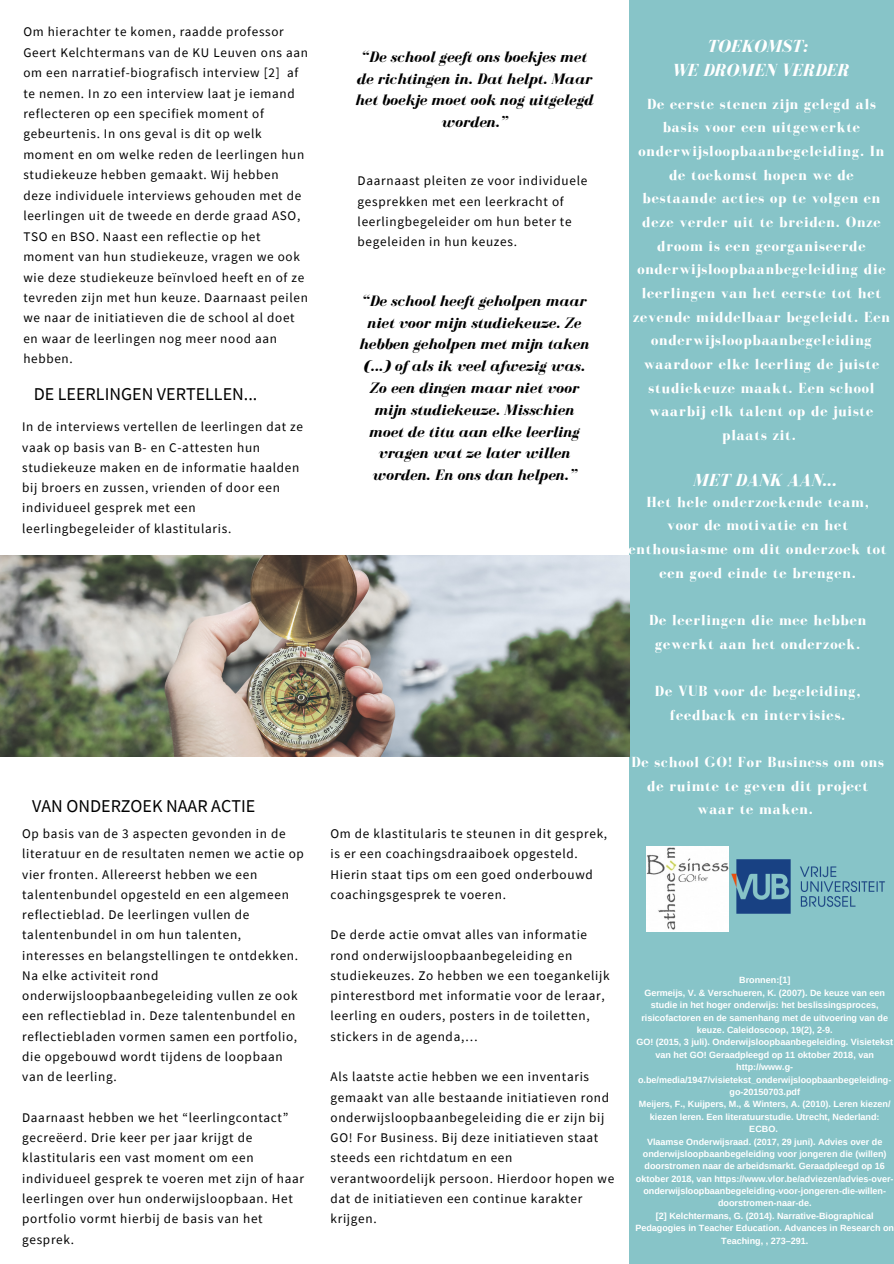
<style>
.page{position:relative;width:894px;height:1264px;background:#fff}
.page>*{position:absolute;margin:0;border:0;box-sizing:border-box;transform-origin:0 0}
.t1{font:18px "Source Sans Pro";color:#000}
.t2{font:italic 700 18px/24.8px "Bodoni FLF";color:#fff;text-align:center}
.t3{font:italic 700 15.6px/21.8px "Bodoni FLF";color:#000;text-align:center}
.t4{font:700 15px/23.7px "Bodoni FLF";letter-spacing:.055em;color:#fff;text-align:center}
.t5{font:13.2px/20.2px "Source Sans Pro";letter-spacing:.055em;color:#000}
.t6{font:700 9px/12.5px "Arimo";color:#fff;text-align:center}
</style>
<div class="page">
<div style="left:629px;top:0;width:264px;height:1263px;background:#87c4c8"></div>
<img style="left:0;top:555px;width:629px;height:201px">
<img style="left:731px;top:859px;width:154px;height:55px">
<img style="left:646px;top:846px;width:82px;height:85px">
<p class="t5" style="left:23px;top:21px;width:286px">Om hierachter te komen, raadde professor Geert Kelchtermans van de KU Leuven ons aan om een narratief-biografisch interview [2] af te nemen. In zo een interview laat je iemand reflecteren op een specifiek moment of gebeurtenis. In ons geval is dit op welk moment en om welke reden de leerlingen hun studiekeuze hebben gemaakt. Wij hebben deze individuele interviews gehouden met de leerlingen uit de tweede en derde graad ASO, TSO en BSO. Naast een reflectie op het moment van hun studiekeuze, vragen we ook wie deze studiekeuze beïnvloed heeft en of ze tevreden zijn met hun keuze. Daarnaast peilen we naar de initiatieven die de school al doet en waar de leerlingen nog meer nood aan hebben.</p>
<h1 class="t1" style="left:34px;top:382px;width:225px">DE LEERLINGEN VERTELLEN...</h1>
<p class="t5" style="left:22px;top:416px;width:282px">In de interviews vertellen de leerlingen dat ze vaak op basis van B- en C-attesten hun studiekeuze maken en de informatie haalden bij broers en zussen, vrienden of door een individueel gesprek met een leerlingbegeleider of klastitularis.</p>
<h1 class="t1" style="left:32px;top:793px;width:225px">VAN ONDERZOEK NAAR ACTIE</h1>
<p class="t5" style="left:22px;top:823px;width:283px">Op basis van de 3 aspecten gevonden in de literatuur en de resultaten nemen we actie op vier fronten. Allereerst hebben we een talentenbundel opgesteld en een algemeen reflectieblad. De leerlingen vullen de talentenbundel in om hun talenten, interesses en belangstellingen te ontdekken.<br>Na elke activiteit rond onderwijsloopbaanbegeleiding vullen ze ook een reflectieblad in. Deze talentenbundel en reflectiebladen vormen samen een portfolio, die opgebouwd wordt tijdens de loopbaan van de leerling.</p>
<p class="t5" style="left:22px;top:1107px;width:283px">Daarnaast hebben we het “leerlingcontact” gecreëerd. Drie keer per jaar krijgt de klastitularis een vast moment om een individueel gesprek te voeren met zijn of haar leerlingen over hun onderwijsloopbaan. Het portfolio vormt hierbij de basis van het gesprek.</p>
<p class="t3" style="left:355px;top:46px;width:239px">“De school geeft ons boekjes met de richtingen in. Dat helpt. Maar het boekje moet ook nog uitgelegd worden.”</p>
<p class="t5" style="left:357px;top:170px;width:231px">Daarnaast pleiten ze voor individuele gesprekken met een leerkracht of leerlingbegeleider om hun beter te begeleiden in hun keuzes.</p>
<p class="t3" style="left:359px;top:290px;width:231px">“De school heeft geholpen maar niet voor mijn studiekeuze. Ze hebben geholpen met mijn taken (...) of als ik veel afwezig was.<br>Zo een dingen maar niet voor mijn studiekeuze. Misschien moet de titu aan elke leerling vragen wat ze later willen worden. En ons dan helpen.”</p>
<p class="t5" style="left:330px;top:823px;width:278px">Om de klastitularis te steunen in dit gesprek, is er een coachingsdraaiboek opgesteld.<br>Hierin staat tips om een goed onderbouwd coachingsgesprek te voeren.</p>
<p class="t5" style="left:330px;top:924px;width:280px">De derde actie omvat alles van informatie rond onderwijsloopbaanbegeleiding en studiekeuzes. Zo hebben we een toegankelijk pinterestbord met informatie voor de leraar, leerling en ouders, posters in de toiletten, stickers in de agenda,…</p>
<p class="t5" style="left:330px;top:1066px;width:285px">Als laatste actie hebben we een inventaris gemaakt van alle bestaande initiatieven rond onderwijsloopbaanbegeleiding die er zijn bij GO! For Business. Bij deze initiatieven staat steeds een richtdatum en een verantwoordelijk persoon. Hierdoor hopen we dat de initiatieven een continue karakter krijgen.</p>
<h1 class="t2" style="left:670px;top:33px;width:179px">TOEKOMST:<br>WE DROMEN VERDER</h1>
<p class="t4" style="left:633px;top:92px;width:258px">De eerste stenen zijn gelegd als basis voor een uitgewerkte onderwijsloopbaanbegeleiding. In de toekomst hopen we de bestaande acties op te volgen en deze verder uit te breiden. Onze droom is een georganiseerde onderwijsloopbaanbegeleiding die leerlingen van het eerste tot het zevende middelbaar begeleidt. Een onderwijsloopbaanbegeleiding waardoor elke leerling de juiste studiekeuze maakt. Een school waarbij elk talent op de juiste plaats zit.</p>
<h1 class="t2" style="left:693px;top:468px;width:145px">MET DANK AAN...</h1>
<p class="t4" style="left:628px;top:490px;width:259px">Het hele onderzoekende team,<br>voor de motivatie en het enthousiasme om dit onderzoek tot een goed einde te brengen.</p>
<p class="t4" style="left:648px;top:608px;width:219px">De leerlingen die mee hebben gewerkt aan het onderzoek.</p>
<p class="t4" style="left:654px;top:679px;width:207px">De VUB voor de begeleiding, feedback en intervisies.</p>
<p class="t4" style="left:631px;top:750px;width:254px">De school GO! For Business om ons de ruimte te geven dit project waar te maken.</p>
<p class="t6" style="left:635px;top:974px;width:260px">Bronnen:[1]<br>Germeijs, V. &amp; Verschueren, K. (2007). De keuze van een studie in het hoger onderwijs: het beslissingsproces, risicofactoren en de samenhang met de uitvoering van de keuze. Caleidoscoop, 19(2), 2-9.<br>GO! (2015, 3 juli). Onderwijsloopbaanbegeleiding. Visietekst van het GO! Geraadpleegd op 11 oktober 2018, van http://www.g&shy;o.be/media/1947/visietekst_onderwijsloopbaanbegeleiding&shy;go-20150703.pdf<br>Meijers, F., Kuijpers, M., &amp; Winters, A. (2010). Leren kiezen/ kiezen leren. Een literatuurstudie. Utrecht, Nederland:<br>ECBO.<br>Vlaamse Onderwijsraad. (2017, 29 juni). Advies over de onderwijsloopbaanbegeleiding voor jongeren die (willen) doorstromen naar de arbeidsmarkt. Geraadpleegd op 16 oktober 2018, van https://www.vlor.be/adviezen/advies-over&shy;onderwijsloopbaanbegeleiding-voor-jongeren-die-willen&shy;doorstromen-naar-de.<br>[2] Kelchtermans, G. (2014). Narrative-Biographical Pedagogies in Teacher Education. Advances in Research on Teaching, , 273–291.</p>
</div>
